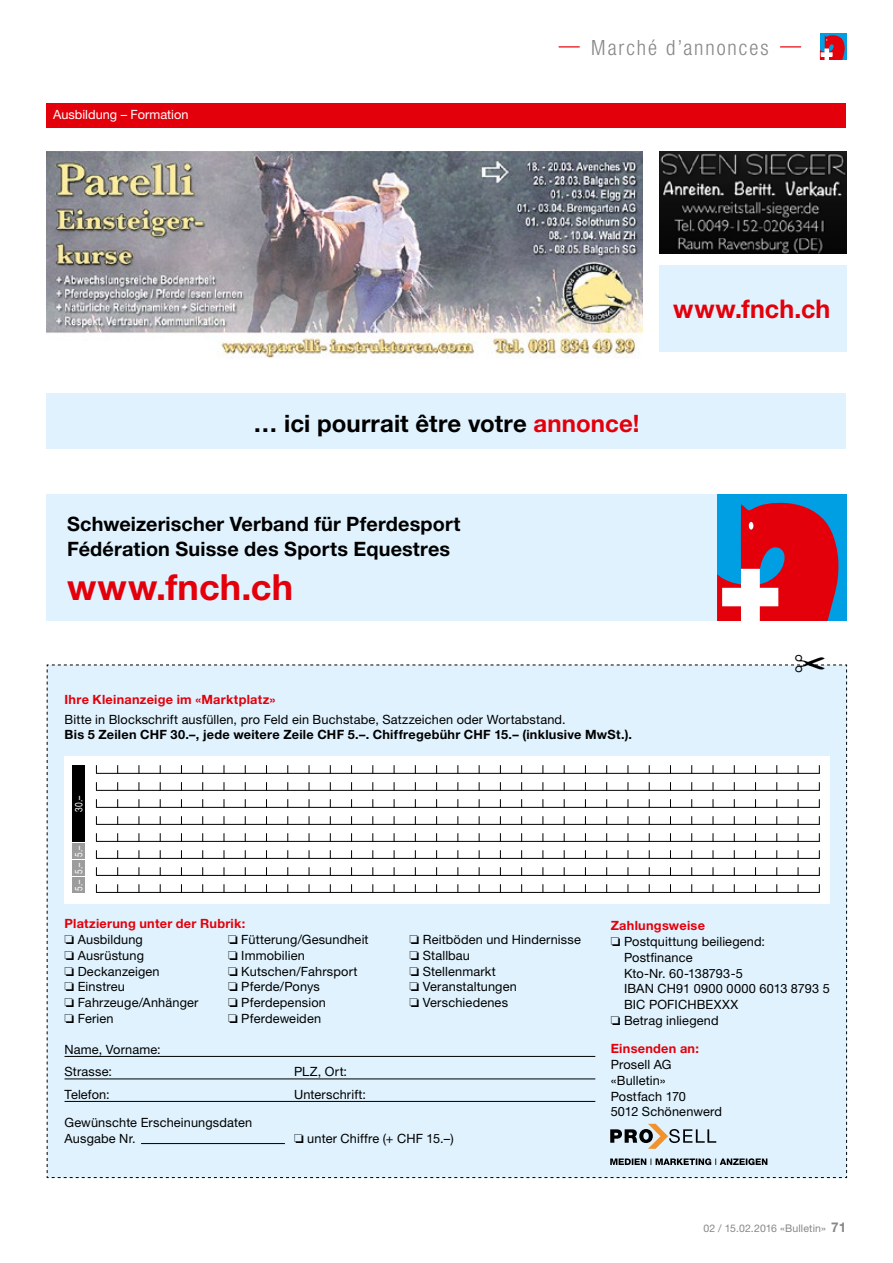
<style>
.page{position:relative;width:893px;height:1263px;background:#fff}
.page>*{position:absolute;margin:0;border:0;box-sizing:border-box;transform-origin:0 0}
.t1{font:700 36px "Helvetica Neue LT Std";letter-spacing:.005em;color:#e3000b}
.t2{font:700 25.8px "Helvetica Neue LT Std";letter-spacing:.01em;color:#e3000b}
.t3{font:700 24px "Helvetica Neue LT Std";letter-spacing:.005em;color:#000}
.t4{font:300 condensed 21px "Helvetica Neue LT Std";letter-spacing:.09em;color:#868786}
.t5{font:700 19.8px/25.2px "Helvetica Neue LT Std";letter-spacing:.005em;color:#000}
.t6{font:12.75px/15.8px "Helvetica Neue LT Std";letter-spacing:.01em;color:#000}
.t7{font:700 12.75px/15.8px "Helvetica Neue LT Std";letter-spacing:.02em;color:#e3000b}
.t8{font:700 12.75px "Helvetica Neue LT Std";letter-spacing:.02em;color:#000}
.t9{font:12.75px "Helvetica Neue LT Std";color:#fff}
.t10{font:10.5px "Helvetica Neue LT Std";letter-spacing:.015em;color:#868786}
.t11{font:10.5px "Helvetica Neue LT Std";color:#fff;scale:.8 1}
.s1{color:#e3000b}
.s2{color:#000}
.s3{font-weight:400;color:#000}
.s4{font-weight:700;font-size:13.5px}
</style>
<div class="page">
<div style="left:820px;top:34px;width:26px;height:26px;background:#009ee3"></div>
<svg style="left:820px;top:35px;width:25px;height:25px"></svg>
<svg style="left:559px;top:46px;width:21px;height:1px"></svg>
<svg style="left:780px;top:46px;width:21px;height:1px"></svg>
<div style="left:47px;top:104px;width:799px;height:24px;background:#e3000b"></div>
<img style="left:659px;top:152px;width:187px;height:102px">
<div style="left:47px;top:393px;width:799px;height:56px;background:#dff2fd"></div>
<div style="left:659px;top:266px;width:187px;height:86px;background:#dff2fd"></div>
<div style="left:47px;top:495px;width:799px;height:126px;background:#dff2fd"></div>
<div style="left:717px;top:495px;width:129px;height:126px;background:#009ee3"></div>
<svg style="left:717px;top:502px;width:121px;height:119px"></svg>
<div style="left:723px;top:589px;width:54px;height:16px;background:#fff"></div>
<div style="left:722px;top:588px;width:56px;height:18px;border:3px solid #fff"></div>
<img style="left:47px;top:152px;width:595px;height:207px">
<svg style="left:47px;top:664px;width:800px;height:514px"></svg>
<p class="t9" style="left:53px;top:107px;width:137px">Ausbildung – Formation</p>
<h3 class="t4" style="left:591px;top:35px;width:179px">Marché d’annonces</h3>
<h2 class="t2" style="left:673px;top:293px;width:159px">www.fnch.ch</h2>
<h3 class="t3" style="left:253px;top:408px;width:388px">… ici pourrait être votre <span class="s1">annonce!</span></h3>
<h3 class="t5" style="left:67px;top:510px;width:395px">Schweizerischer Verband für Pferdesport<br>Fédération Suisse des Sports Equestres</h3>
<h1 class="t1" style="left:67px;top:565px;width:227px">www.fnch.ch</h1>
<p class="t7" style="left:65px;top:691px;width:212px">Ihre Kleinanzeige im «Marktplatz»</p>
<p class="t6" style="left:65px;top:711px;width:503px">Bitte in Blockschrift ausfüllen, pro Feld ein Buchstabe, Satzzeichen oder Wortabstand.</p>
<p class="t8" style="left:65px;top:727px;width:569px">Bis 5 Zeilen CHF 30.–, jede weitere Zeile CHF 5.–. Chiffregebühr CHF 15.– (inklusive MwSt.).</p>
<p class="t11" style="left:73px;top:812px;width:22px;rotate:-90deg">30.–</p>
<p class="t11" style="left:73px;top:891px;width:58px;rotate:-90deg">5.– 5.– 5.–</p>
<p class="t7" style="left:65px;top:916px;width:182px">Platzierung unter der Rubrik: <span class="s2">❏</span> <span class="s3">Ausbildung</span></p>
<p class="t6" style="left:228px;top:931px;width:142px">❏ Fütterung/Gesundheit</p>
<p class="t6" style="left:410px;top:931px;width:173px">❏ Reitböden und Hindernisse</p>
<p class="t6" style="left:65px;top:947px;width:81px">❏ Ausrüstung</p>
<p class="t6" style="left:228px;top:947px;width:78px">❏ Immobilien</p>
<p class="t6" style="left:410px;top:947px;width:62px">❏ Stallbau</p>
<p class="t6" style="left:65px;top:963px;width:97px">❏ Deckanzeigen</p>
<p class="t6" style="left:228px;top:963px;width:131px">❏ Kutschen/Fahrsport</p>
<p class="t6" style="left:410px;top:963px;width:88px">❏ Stellenmarkt</p>
<p class="t6" style="left:65px;top:979px;width:62px">❏ Einstreu</p>
<p class="t6" style="left:228px;top:979px;width:93px">❏ Pferde/Ponys</p>
<p class="t6" style="left:410px;top:979px;width:109px">❏ Veranstaltungen</p>
<p class="t6" style="left:65px;top:994px;width:136px">❏ Fahrzeuge/Anhänger</p>
<p class="t6" style="left:228px;top:994px;width:99px">❏ Pferdepension</p>
<p class="t6" style="left:410px;top:994px;width:100px">❏ Verschiedenes</p>
<p class="t6" style="left:65px;top:1010px;width:51px">❏ Ferien</p>
<p class="t6" style="left:228px;top:1010px;width:95px">❏ Pferdeweiden</p>
<p class="t6" style="left:65px;top:1038px;width:98px;line-height:22.5px">Name, Vorname:<br>Strasse:</p>
<p class="t6" style="left:294px;top:1064px;width:55px">PLZ, Ort:</p>
<p class="t6" style="left:65px;top:1086px;width:47px">Telefon:</p>
<p class="t6" style="left:294px;top:1086px;width:74px">Unterschrift:</p>
<p class="t6" style="left:65px;top:1115px;width:189px">Gewünschte Erscheinungsdaten<br>Ausgabe Nr.</p>
<p class="t6" style="left:294px;top:1130px;width:161px">❏ unter Chiffre (+ CHF 15.–)</p>
<p class="t7" style="left:611px;top:918px;width:96px">Zahlungsweise</p>
<p class="t6" style="left:611px;top:933px;width:156px">❏ Postquittung beiliegend:</p>
<p class="t6" style="left:624px;top:949px;width:70px">Postfinance</p>
<p class="t6" style="left:624px;top:965px;width:121px">Kto-Nr. 60-138793-5</p>
<p class="t6" style="left:624px;top:981px;width:207px">IBAN CH91 0900 0000 6013 8793 5</p>
<p class="t6" style="left:624px;top:996px;width:116px">BIC POFICHBEXXX</p>
<p class="t6" style="left:611px;top:1012px;width:109px">❏ Betrag inliegend</p>
<p class="t7" style="left:611px;top:1041px;width:90px">Einsenden an:</p>
<p class="t6" style="left:611px;top:1056px;width:113px">Prosell AG «Bulletin»<br>Postfach 170<br>5012 Schönenwerd</p>
<p class="t10" style="left:703px;top:1222px;width:144px">02 / 15.02.2016 «Bulletin» <span class="s4">71</span></p>
</div>
